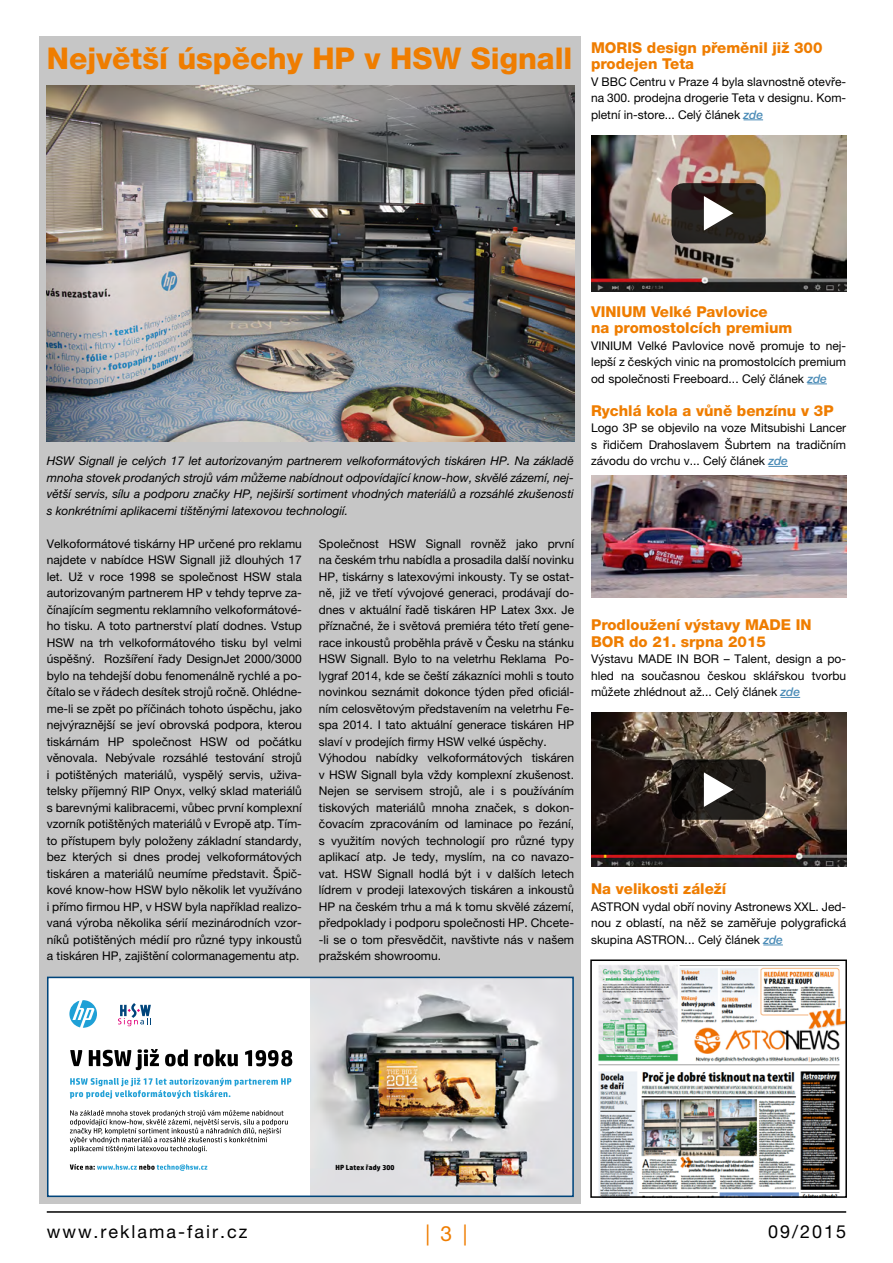
<style>
.page{position:relative;width:893px;height:1263px;background:#fff}
.page>*{position:absolute;margin:0;border:0;box-sizing:border-box;transform-origin:0 0}
.t1{font:800 30px "Helvetica Neue LT Pro";color:#ef7d00}
.t2{font:21px "Helvetica Neue LT Pro";color:#ef7d00}
.t3{font:18px "Helvetica Neue LT Pro";letter-spacing:.11em;color:#000}
.t4{font:800 15px/16.5px "Helvetica Neue LT Pro";color:#ef7d00}
.t5{font:12px/16.5px "Helvetica Neue LT Pro";color:#000;text-align:justify}
.t6{font:italic 12px/16.5px "Helvetica Neue LT Pro";color:#000;text-align:justify}
.t7{font:700 7.35px "HP Simplified";letter-spacing:.02em;color:#000}
.s1{font-weight:500;font-style:italic;color:#4b8cb7}
</style>
<div class="page">
<hr style="left:47px;top:1211px;width:799px;height:2px;background:#000">
<div style="left:40px;top:36px;width:541px;height:1167px;background:#c6c6c6"></div>
<div style="left:48px;top:977px;width:525px;height:219px;background:#fff"></div>
<img style="left:310px;top:980px;width:261px;height:214px">
<svg style="left:69px;top:1000px;width:28px;height:28px"></svg>
<svg style="left:70px;top:1164px;width:137px;height:7px"></svg>
<svg style="left:70px;top:1110px;width:218px;height:42px"></svg>
<svg style="left:70px;top:1078px;width:221px;height:20px"></svg>
<svg style="left:70px;top:1049px;width:222px;height:21px"></svg>
<svg style="left:118px;top:1003px;width:33px;height:23px"></svg>
<div style="left:47px;top:977px;width:527px;height:220px;border:2px solid #00457b"></div>
<img style="left:47px;top:86px;width:527px;height:356px">
<svg style="left:743px;top:120px;width:20px;height:1px"></svg>
<img style="left:591px;top:135px;width:255px;height:156px">
<svg style="left:671px;top:183px;width:95px;height:60px;background:#28221e"></svg>
<svg style="left:704px;top:196px;width:29px;height:35px"></svg>
<svg style="left:807px;top:384px;width:20px;height:1px"></svg>
<svg style="left:768px;top:466px;width:20px;height:1px"></svg>
<img style="left:591px;top:475px;width:255px;height:123px">
<svg style="left:781px;top:697px;width:19px;height:1px"></svg>
<img style="left:591px;top:713px;width:255px;height:153px">
<svg style="left:671px;top:759px;width:95px;height:61px;background:#1d1a16"></svg>
<svg style="left:704px;top:772px;width:29px;height:35px"></svg>
<svg style="left:763px;top:945px;width:20px;height:1px"></svg>
<img style="left:598px;top:965px;width:246px;height:230px">
<div style="left:590px;top:959px;width:257px;height:239px;border:2px solid #000"></div>
<h1 class="t1" style="left:47px;top:41px;width:527px">Největší úspěchy HP v HSW Signall</h1>
<p class="t4" style="left:591px;top:39px;width:233px">MORIS design přeměnil již 300 prodejen Teta</p>
<p class="t5" style="left:591px;top:73px;width:257px">V BBC Centru v Praze 4 byla slavnostně otevře&shy;na 300. prodejna drogerie Teta v designu. Kom&shy;pletní in-store... Celý článek <span class="s1">zde</span></p>
<p class="t6" style="left:47px;top:452px;width:529px">HSW Signall je celých 17 let autorizovaným partnerem velkoformátových tiskáren HP. Na základě mnoha stovek prodaných strojů vám můžeme nabídnout odpovídající know-how, skvělé zázemí, nej&shy;větší servis, sílu a podporu značky HP, nejširší sortiment vhodných materiálů a rozsáhlé zkušenosti s konkrétními aplikacemi tištěnými latexovou technologií.</p>
<p class="t5" style="left:47px;top:535px;width:257px">Velkoformátové tiskárny HP určené pro reklamu najdete v nabídce HSW Signall již dlouhých 17 let. Už v roce 1998 se společnost HSW stala autorizovaným partnerem HP v tehdy teprve za&shy;čínajícím segmentu reklamního velkoformátové&shy;ho tisku. A toto partnerství platí dodnes. Vstup HSW na trh velkoformátového tisku byl velmi úspěšný. Rozšíření řady DesignJet 2000/3000 bylo na tehdejší dobu fenomenálně rychlé a po&shy;čítalo se v řádech desítek strojů ročně. Ohlédne&shy;me-li se zpět po příčinách tohoto úspěchu, jako nejvýraznější se jeví obrovská podpora, kterou tiskárnám HP společnost HSW od počátku věnovala. Nebývale rozsáhlé testování strojů i potištěných materiálů, vyspělý servis, uživa&shy;telsky příjemný RIP Onyx, velký sklad materiálů s barevnými kalibracemi, vůbec první komplexní vzorník potištěných materiálů v Evropě atp. Tím&shy;to přístupem byly položeny základní standardy, bez kterých si dnes prodej velkoformátových tiskáren a materiálů neumíme představit. Špič&shy;kové know-how HSW bylo několik let využíváno i přímo firmou HP, v HSW byla například realizo&shy;vaná výroba několika sérií mezinárodních vzor&shy;níků potištěných médií pro různé typy inkoustů a tiskáren HP, zajištění colormanagementu atp.</p>
<p class="t5" style="left:319px;top:535px;width:257px;text-align:left">Společnost HSW Signall rovněž jako první na českém trhu nabídla a prosadila další novinku HP, tiskárny s latexovými inkousty. Ty se ostat&shy;ně, již ve třetí vývojové generaci, prodávají do&shy;dnes v aktuální řadě tiskáren HP Latex 3xx. Je příznačné, že i světová premiéra této třetí gene&shy;race inkoustů proběhla právě v Česku na stánku HSW Signall. Bylo to na veletrhu Reklama Po&shy;lygraf 2014, kde se čeští zákazníci mohli s touto novinkou seznámit dokonce týden před oficiál&shy;ním celosvětovým představením na veletrhu Fe&shy;spa 2014. I tato aktuální generace tiskáren HP slaví v prodejích firmy HSW velké úspěchy.<br>Výhodou nabídky velkoformátových tiskáren v HSW Signall byla vždy komplexní zkušenost.<br>Nejen se servisem strojů, ale i s používáním tiskových materiálů mnoha značek, s dokon&shy;čovacím zpracováním od laminace po řezání, s využitím nových technologií pro různé typy aplikací atp. Je tedy, myslím, na co navazo&shy;vat. HSW Signall hodlá být i v dalších letech lídrem v prodeji latexových tiskáren a inkoustů HP na českém trhu a má k tomu skvělé zázemí, předpoklady i podporu společnosti HP. Chcete--li se o tom přesvědčit, navštivte nás v našem pražském showroomu.</p>
<p class="t4" style="left:591px;top:303px;width:203px">VINIUM Velké Pavlovice<br>na promostolcích premium</p>
<p class="t5" style="left:591px;top:337px;width:257px">VINIUM Velké Pavlovice nově promuje to nej&shy;lepší z českých vinic na promostolcích premium od společnosti Freeboard... Celý článek <span class="s1">zde</span></p>
<p class="t4" style="left:591px;top:402px;width:244px">Rychlá kola a vůně benzínu v 3P</p>
<p class="t5" style="left:591px;top:419px;width:257px">Logo 3P se objevilo na voze Mitsubishi Lancer s řidičem Drahoslavem Šubrtem na tradičním závodu do vrchu v... Celý článek <span class="s1">zde</span></p>
<p class="t4" style="left:591px;top:617px;width:222px">Prodloužení výstavy MADE IN<br>BOR do 21. srpna 2015</p>
<p class="t5" style="left:591px;top:650px;width:257px">Výstavu MADE IN BOR – Talent, design a po&shy;hled na současnou českou sklářskou tvorbu můžete zhlédnout až... Celý článek <span class="s1">zde</span></p>
<p class="t4" style="left:591px;top:881px;width:137px">Na velikosti záleží</p>
<p class="t5" style="left:591px;top:898px;width:257px">ASTRON vydal obří noviny Astronews XXL. Jed&shy;nou z oblastí, na něž se zaměřuje polygrafická skupina ASTRON... Celý článek <span class="s1">zde</span></p>
<p class="t7" style="left:335px;top:1163px;width:61px">HP Latex řady 300</p>
<h3 class="t3" style="left:47px;top:1221px;width:202px">www.reklama-fair.cz</h3>
<h2 class="t2" style="left:425px;top:1220px;width:43px">| 3 |</h2>
<h3 class="t3" style="left:768px;top:1221px;width:79px">09/2015</h3>
</div>
